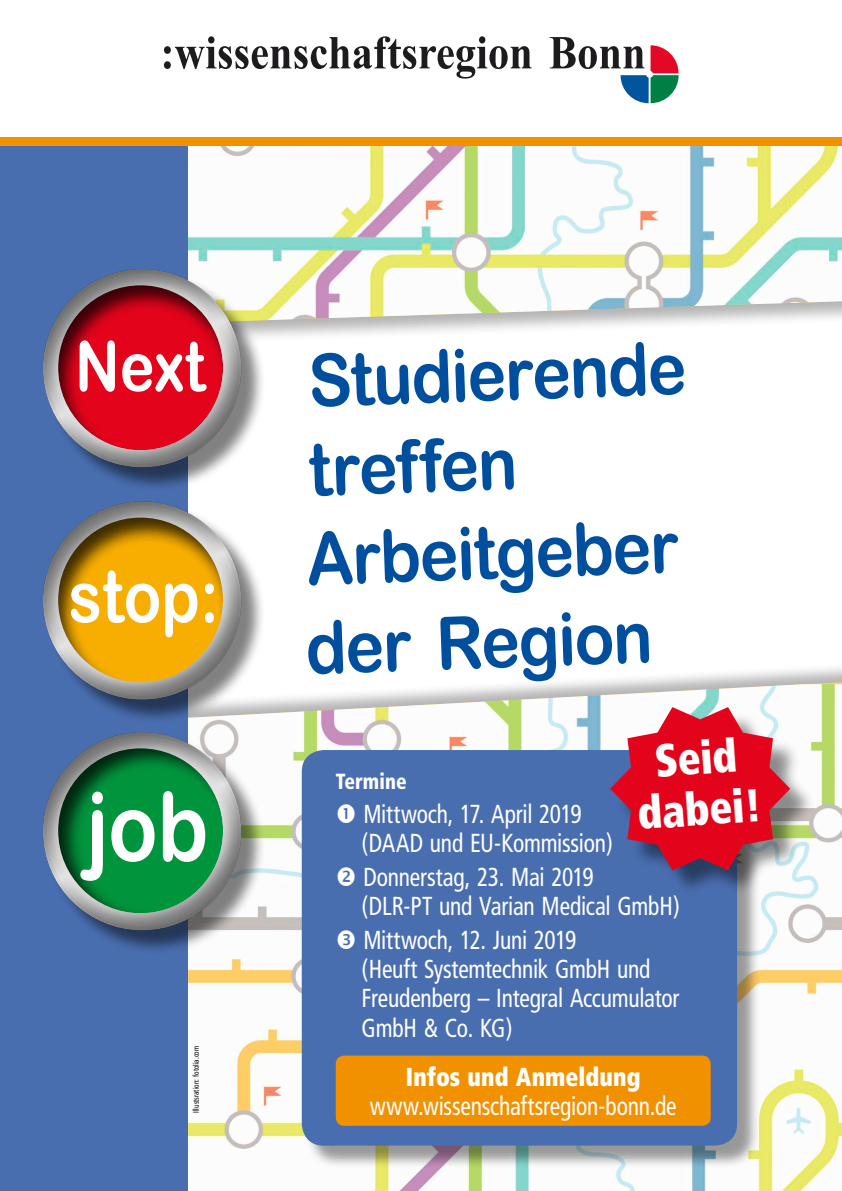
<style>
.page{position:relative;width:842px;height:1191px;background:#fff}
.page>*{position:absolute;margin:0;border:0;box-sizing:border-box;transform-origin:0 0}
.t1{font:95.7px "Arial Rounded MT Bold";color:#fff;scale:.85 1}
.t2{font:73px/89px "Arial Rounded MT Bold";color:#004f9e;scale:.9 1}
.t3{font:72.7px "Arial Rounded MT Bold";color:#fff;scale:.85 1}
.t4{font:69.3px "Arial Rounded MT Bold";color:#fff;scale:.85 1}
.t5{font:900 condensed 46px/51px "Frutiger";color:#fff;text-align:center;scale:.9 1}
.t6{font:condensed 26px/29px "Frutiger";letter-spacing:-.01em;color:#fff;scale:.9 1}
.t7{font:900 condensed 26px "Frutiger";letter-spacing:.005em;color:#fff;scale:.9 1}
.t8{font:900 condensed 21.9px "Frutiger";letter-spacing:.005em;color:#fff;scale:.9 1}
.t9{font:condensed 8px "Frutiger";color:#000;scale:.9 1}
</style>
<div class="page">
<div style="left:74px;top:140px;width:768px;height:208px;background:#000;opacity:.5"></div>
<img style="left:187px;top:145px;width:655px;height:178px">
<div style="left:106px;top:660px;width:736px;height:531px;background:#000;opacity:.5"></div>
<img style="left:187px;top:684px;width:655px;height:507px">
<div style="left:0;top:145px;width:187px;height:1046px;background:#496eb0"></div>
<div style="left:46px;top:272px;width:220px;height:220px;background:#000;opacity:.5"></div>
<div style="left:43px;top:268px;width:200px;height:201px;background:#000;opacity:.5"></div>
<div style="left:57px;top:285px;width:167px;height:166px;background:#000;opacity:.75"></div>
<div style="left:46px;top:504px;width:220px;height:220px;background:#000;opacity:.5"></div>
<div style="left:43px;top:500px;width:200px;height:201px;background:#000;opacity:.5"></div>
<div style="left:57px;top:517px;width:167px;height:166px;background:#000;opacity:.75"></div>
<div style="left:46px;top:735px;width:220px;height:220px;background:#000;opacity:.5"></div>
<div style="left:43px;top:731px;width:200px;height:201px;background:#000;opacity:.5"></div>
<div style="left:57px;top:748px;width:167px;height:166px;background:#000;opacity:.75"></div>
<div style="left:0;top:137px;width:842px;height:8px;background:#f29100"></div>
<svg style="left:550px;top:37px;width:129px;height:66px"></svg>
<svg style="left:164px;top:36px;width:368px;height:43px"></svg>
<div style="left:304px;top:752px;width:456px;height:416px;background:#000;opacity:.4"></div>
<div style="left:302px;top:750px;width:435px;height:395px;background:#496eb0;border-radius:22px"></div>
<div style="left:615px;top:711px;width:201px;height:185px;background:#000;opacity:.45"></div>
<svg style="left:610px;top:707px;width:180px;height:163px"></svg>
<div style="left:336px;top:1055px;width:375px;height:70px;background:#f29100;border-radius:9px"></div>
<h3 class="t4" style="left:75px;top:325px;width:155px">Next</h3>
<h3 class="t3" style="left:68px;top:553px;width:179px">stop:</h3>
<h1 class="t1" style="left:86px;top:770px;width:145px">job</h1>
<p class="t9" style="left:191px;top:1112px;width:76px;rotate:-90deg">Illustsration: fotolia.com</p>
<h2 class="t2" style="left:295px;top:336px;width:435px;rotate:-2deg">Studierende treffen<br>Arbeitgeber der Region</h2>
<h3 class="t5" style="left:632px;top:736px;width:139px;rotate:-4deg">Seid dabei!</h3>
<p class="t8" style="left:336px;top:768px;width:80px">Termine</p>
<p class="t6" style="left:362px;top:799px;width:281px">Mittwoch, 17. April 2019 (DAAD und EU-Kommission)</p>
<p class="t6" style="left:362px;top:863px;width:355px">Donnerstag, 23. Mai 2019<br>(DLR-PT und Varian Medical GmbH)</p>
<p class="t6" style="left:362px;top:926px;width:355px">Mittwoch, 12. Juni 2019<br>(Heuft Systemtechnik GmbH und<br>Freudenberg – Integral Accumulator<br>GmbH &amp; Co. KG)</p>
<p class="t7" style="left:406px;top:1061px;width:262px">Infos und Anmeldung</p>
<p class="t6" style="left:370px;top:1091px;width:342px">www.wissenschaftsregion-bonn.de</p>
</div>
